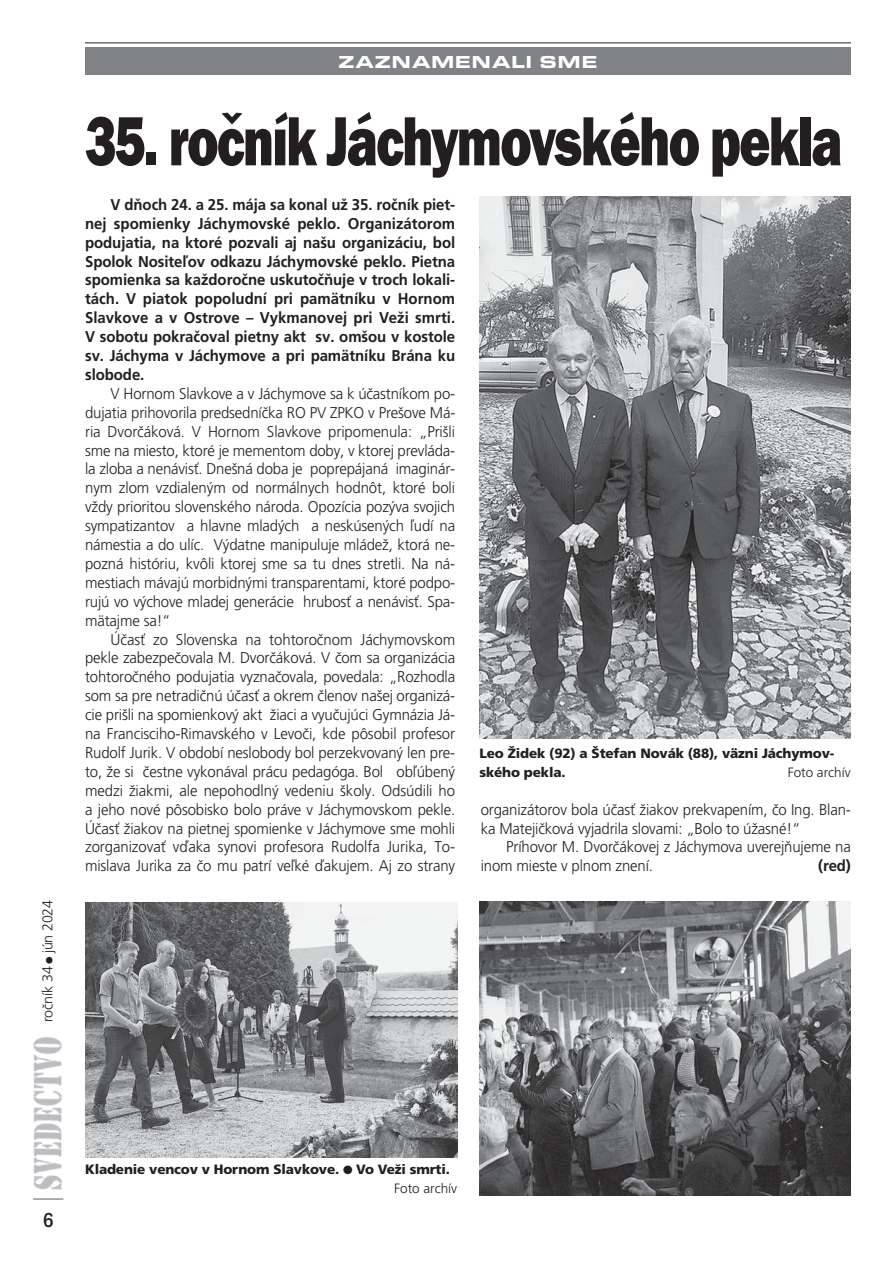
<style>
.page{position:relative;width:893px;height:1263px;background:#fff}
.page>*{position:absolute;margin:0;border:0;box-sizing:border-box;transform-origin:0 0}
.t1{font:72px "Franklin Got Itc TCE Heav";letter-spacing:-.035em;color:#231f20;scale:.74 1}
.t2{font:500 condensed 21px "Franklin Got Itc TCE";color:#231f20}
.t3{font:18px "Eurostile TCE Blac Exte";letter-spacing:.03em;color:#fff}
.t4{font:300 15.6px/18.9px "Frutiger CE";letter-spacing:-.01em;color:#231f20;text-align:justify;scale:.96 1}
.t5{font:700 15.6px/18.9px "Frutiger CE";letter-spacing:-.005em;color:#231f20;text-align:justify;scale:.96 1}
.t6{font:300 14.25px "Frutiger CE";letter-spacing:-.01em;color:#231f20}
.t7{font:900 13.5px/18.9px "Frutiger CE";letter-spacing:-.01em;color:#231f20}
.t8{font:300 13.5px "Frutiger CE";color:#231f20}
.s1{font-weight:300}
</style>
<div class="page">
<div style="left:85px;top:48px;width:765px;height:27px;background:#808285"></div>
<hr style="left:85px;top:43px;width:765px;height:1px;background:#231f20">
<img style="left:33px;top:1037px;width:29px;height:153px">
<hr style="left:33px;top:1198px;width:30px;height:2px;background:#939598">
<img style="left:479px;top:196px;width:371px;height:542px">
<img style="left:85px;top:903px;width:372px;height:254px">
<img style="left:480px;top:901px;width:370px;height:294px">
<p class="t6" style="left:41px;top:1022px;width:124px;rotate:-90deg">roãník 34 ● jún 2024</p>
<p class="t3" style="left:338px;top:56px;width:261px">ZAZNAMENALI SME</p>
<h1 class="t1" style="left:85px;top:118px;width:1024px">35. ročník Jáchymovského pekla</h1>
<p class="t5" style="left:85px;top:196px;width:387px;text-indent:26px">V dÀoch 24. a 25. mája sa konal uÏ 35. roãník piet&shy;nej spomienky Jáchymovské peklo. Organizátorom podujatia, na ktoré pozvali aj na‰u organizáciu, bol Spolok Nositeºov odkazu Jáchymovské peklo. Pietna spomienka sa kaÏdoroãne uskutoãÀuje v troch lokali&shy;tách. V piatok popoludní pri pamätníku v Hornom Slavkove a v Ostrove – Vykmanovej pri VeÏi smrti.<br>V sobotu pokraãoval pietny akt sv. om‰ou v kostole sv. Jáchyma v Jáchymove a pri pamätníku Brána ku slobode.</p>
<p class="t4" style="left:85px;top:385px;width:387px;text-indent:26px">V Hornom Slavkove a v Jáchymove sa k úãastníkom po&shy;dujatia prihovorila predsedníãka RO PV ZPKO v Pre‰ove Má&shy;ria Dvorãáková. V Hornom Slavkove pripomenula: „Pri‰li sme na miesto, ktoré je mementom doby, v ktorej prevláda&shy;la zloba a nenávisÈ. Dne‰ná doba je poprepájaná imaginár&shy;nym zlom vzdialen˘m od normálnych hodnôt, ktoré boli vÏdy prioritou slovenského národa. Opozícia poz˘va svojich sympatizantov a hlavne mlad˘ch a neskúsen˘ch ºudí na námestia a do ulíc. V˘datne manipuluje mládeÏ, ktorá ne&shy;pozná históriu, kvôli ktorej sme sa tu dnes stretli. Na ná&shy;mestiach mávajú morbidn˘mi transparentami, ktoré podpo&shy;rujú vo v˘chove mladej generácie hrubosÈ a nenávisÈ. Spa&shy;mätajme sa!“</p>
<p class="t4" style="left:85px;top:631px;width:387px;text-indent:26px">ÚãasÈ zo Slovenska na tohtoroãnom Jáchymovskom pekle zabezpeãovala M. Dvorãáková. V ãom sa organizácia tohtoroãného podujatia vyznaãovala, povedala: „Rozhodla som sa pre netradiãnú úãasÈ a okrem ãlenov na‰ej organizá&shy;cie pri‰li na spomienkov˘ akt Ïiaci a vyuãujúci Gymnázia Já&shy;na Francisciho-Rimavského v Levoãi, kde pôsobil profesor Rudolf Jurik. V období neslobody bol perzekvovan˘ len pre&shy;to, Ïe si ãestne vykonával prácu pedagóga. Bol obºúben˘ medzi Ïiakmi, ale nepohodln˘ vedeniu ‰koly. Odsúdili ho a jeho nové pôsobisko bolo práve v Jáchymovskom pekle.<br>ÚãasÈ Ïiakov na pietnej spomienke v Jáchymove sme mohli zorganizovaÈ vìaka synovi profesora Rudolfa Jurika, To&shy;mislava Jurika za ão mu patrí veºké ìakujem. Aj zo strany</p>
<p class="t7" style="left:479px;top:745px;width:356px">Leo Îidek (92) a ·tefan Novák (88), väzni Jáchymov&shy;ského pekla.</p>
<p class="t8" style="left:787px;top:766px;width:64px">Foto archív</p>
<p class="t4" style="left:480px;top:801px;width:387px">organizátorov bola úãasÈ Ïiakov prekvapením, ão Ing. Blan&shy;ka Matejiãková vyjadrila slovami: „Bolo to úÏasné!“</p>
<p class="t4" style="left:480px;top:839px;width:387px;text-indent:26px">Príhovor M. Dvorãákovej z Jáchymova uverejÀujeme na inom mieste v plnom znení.</p>
<p class="t5" style="left:818px;top:858px;width:35px">(red)</p>
<h2 class="t2" style="left:43px;top:1208px;width:12px">6</h2>
<p class="t7" style="left:394px;top:1161px;width:64px;text-indent:-309px">Kladenie vencov v Hornom Slavkove. ● Vo VeÏi smrti.<br><span class="s1">Foto archív</span></p>
</div>
